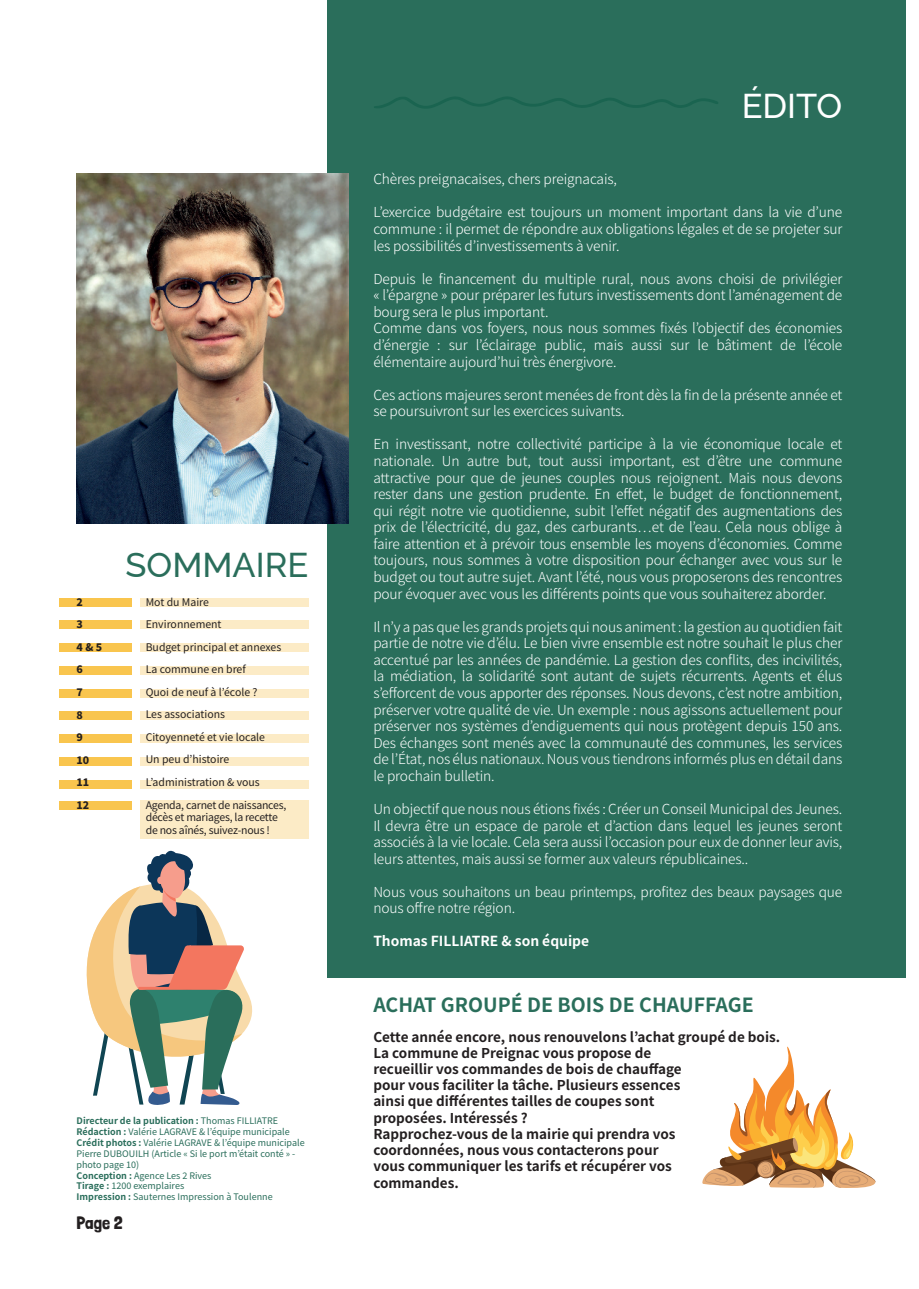
<style>
.page{position:relative;width:919px;height:1289px;background:#fff}
.page>*{position:absolute;margin:0;border:0;box-sizing:border-box;transform-origin:0 0}
.t1{font:500 34.5px "Raleway";color:#2a6e5b}
.t2{font:500 34.5px "Raleway";color:#fff}
.t3{font:700 19.5px "Noto Sans JP";color:#2a6e5b}
.t4{font:18px "Londrina Solid";color:#231f20}
.t5{font:300 13.8px/16.5px "Noto Sans JP";letter-spacing:-.01em;color:#fff;text-align:justify}
.t6{font:700 13.8px "Noto Sans JP";color:#fff}
.t7{font:700 13.5px/16.2px "Noto Sans JP";color:#231f20}
.t8{font:10.5px/22.5px "Noto Sans JP";color:#231f20}
.t9{font:10.5px/12.6px "Noto Sans JP";letter-spacing:-.02em;color:#231f20}
.t10{font:900 10.5px/22.5px "Noto Sans JP";color:#231f20}
.t11{font:9px/10.8px "Noto Sans JP";color:#2a6e5b}
.s1{font-weight:700}
</style>
<div class="page">
<div style="left:327px;top:0;width:579px;height:977px;background:#2a6e5b"></div>
<div style="left:60px;top:597px;width:72px;height:9px;background:#f9c54e"></div>
<div style="left:140px;top:597px;width:168px;height:9px;background:#fcebc6"></div>
<div style="left:60px;top:643px;width:72px;height:9px;background:#f9c54e"></div>
<div style="left:140px;top:643px;width:168px;height:9px;background:#fcebc6"></div>
<div style="left:60px;top:688px;width:72px;height:9px;background:#f9c54e"></div>
<div style="left:140px;top:688px;width:168px;height:9px;background:#fcebc6"></div>
<div style="left:60px;top:734px;width:72px;height:9px;background:#f9c54e"></div>
<div style="left:140px;top:734px;width:168px;height:9px;background:#fcebc6"></div>
<div style="left:60px;top:779px;width:72px;height:9px;background:#f9c54e"></div>
<div style="left:60px;top:800px;width:72px;height:9px;background:#f9c54e"></div>
<div style="left:140px;top:800px;width:168px;height:38px;background:#fcebc6"></div>
<div style="left:60px;top:620px;width:72px;height:9px;background:#f9c54e"></div>
<div style="left:140px;top:620px;width:168px;height:9px;background:#fcebc6"></div>
<div style="left:60px;top:666px;width:72px;height:8px;background:#f9c54e"></div>
<div style="left:140px;top:666px;width:168px;height:8px;background:#fcebc6"></div>
<div style="left:60px;top:711px;width:72px;height:9px;background:#f9c54e"></div>
<div style="left:140px;top:711px;width:168px;height:9px;background:#fcebc6"></div>
<div style="left:60px;top:757px;width:72px;height:9px;background:#f9c54e"></div>
<div style="left:140px;top:757px;width:168px;height:9px;background:#fcebc6"></div>
<div style="left:140px;top:779px;width:168px;height:9px;background:#fcebc6"></div>
<svg style="left:86px;top:850px;width:167px;height:255px"></svg>
<svg style="left:374px;top:97px;width:344px;height:12px"></svg>
<img style="left:77px;top:173px;width:272px;height:350px">
<svg style="left:702px;top:1046px;width:174px;height:142px"></svg>
<p class="t10" style="left:77px;top:591px;width:27px">2<br>3<br>4 &amp; 5<br>6<br>7<br>8<br>9<br>10<br>11<br>12</p>
<h1 class="t1" style="left:126px;top:537px;width:184px">SOMMAIRE</h1>
<p class="t8" style="left:146px;top:591px;width:142px">Mot du Maire<br>Environnement<br>Budget principal et annexes<br>La commune en bref<br>Quoi de neuf à l’école ?<br>Les associations<br>Citoyenneté et vie locale<br>Un peu d’histoire<br>L’administration &amp; vous<br>Agenda, carnet de naissances,</p>
<p class="t9" style="left:146px;top:811px;width:134px">décès et mariages, la recette de nos aînés, suivez-nous !</p>
<p class="t11" style="left:77px;top:1115px;width:230px"><span class="s1">Directeur de la publication :</span> Thomas FILLIATRE <span class="s1">Rédaction :</span> Valérie LAGRAVE &amp; l’équipe municipale <span class="s1">Crédit photos :</span> Valérie LAGRAVE &amp; l’équipe municipale Pierre DUBOUILH (Article « Si le port m’était conté » - photo page 10)<br><span class="s1">Conception :</span> Agence Les 2 Rives<br><span class="s1">Tirage :</span> 1200 exemplaires<br><span class="s1">Impression :</span> Sauternes Impression à Toulenne</p>
<h3 class="t4" style="left:77px;top:1212px;width:48px">Page 2</h3>
<h1 class="t2" style="left:741px;top:78px;width:102px">ÉDITO</h1>
<p class="t5" style="left:373px;top:171px;width:245px">Chères preignacaises, chers preignacais,</p>
<p class="t5" style="left:373px;top:204px;width:470px">L’exercice budgétaire est toujours un moment important dans la vie d’une commune : il permet de répondre aux obligations légales et de se projeter sur les possibilités d’investissements à venir.</p>
<p class="t5" style="left:373px;top:271px;width:470px;text-align:left">Depuis le financement du multiple rural, nous avons choisi de privilégier « l’épargne » pour préparer les futurs investissements dont l’aménagement de bourg sera le plus important.<br>Comme dans vos foyers, nous nous sommes fixés l’objectif des économies d’énergie : sur l’éclairage public, mais aussi sur le bâtiment de l’école élémentaire aujourd’hui très énergivore.</p>
<p class="t5" style="left:373px;top:387px;width:470px">Ces actions majeures seront menées de front dès la fin de la présente année et se poursuivront sur les exercices suivants.</p>
<p class="t5" style="left:373px;top:436px;width:470px">En investissant, notre collectivité participe à la vie économique locale et nationale. Un autre but, tout aussi important, est d’être une commune attractive pour que de jeunes couples nous rejoignent. Mais nous devons rester dans une gestion prudente. En effet, le budget de fonctionnement, qui régit notre vie quotidienne, subit l’effet négatif des augmentations des prix de l’électricité, du gaz, des carburants…et de l’eau. Cela nous oblige à faire attention et à prévoir tous ensemble les moyens d’économies. Comme toujours, nous sommes à votre disposition pour échanger avec vous sur le budget ou tout autre sujet. Avant l’été, nous vous proposerons des rencontres pour évoquer avec vous les différents points que vous souhaiterez aborder.</p>
<p class="t5" style="left:373px;top:618px;width:470px">Il n’y a pas que les grands projets qui nous animent : la gestion au quotidien fait partie de notre vie d’élu. Le bien vivre ensemble est notre souhait le plus cher accentué par les années de pandémie. La gestion des conflits, des incivilités, la médiation, la solidarité sont autant de sujets récurrents. Agents et élus s’efforcent de vous apporter des réponses. Nous devons, c’est notre ambition, préserver votre qualité de vie. Un exemple : nous agissons actuellement pour préserver nos systèmes d’endiguements qui nous protègent depuis 150 ans.<br>Des échanges sont menés avec la communauté des communes, les services de l’État, nos élus nationaux. Nous vous tiendrons informés plus en détail dans le prochain bulletin.</p>
<p class="t5" style="left:373px;top:801px;width:470px">Un objectif que nous nous étions fixés : Créer un Conseil Municipal des Jeunes.<br>Il devra être un espace de parole et d’action dans lequel les jeunes seront associés à la vie locale. Cela sera aussi l’occasion pour eux de donner leur avis, leurs attentes, mais aussi se former aux valeurs républicaines..</p>
<p class="t5" style="left:373px;top:883px;width:470px">Nous vous souhaitons un beau printemps, profitez des beaux paysages que nous offre notre région.</p>
<p class="t6" style="left:373px;top:933px;width:217px">Thomas FILLIATRE &amp; son équipe</p>
<h2 class="t3" style="left:373px;top:994px;width:382px">ACHAT GROUPÉ DE BOIS DE CHAUFFAGE</h2>
<p class="t7" style="left:373px;top:1028px;width:408px">Cette année encore, nous renouvelons l’achat groupé de bois.<br>La commune de Preignac vous propose de<br>recueillir vos commandes de bois de chauffage<br>pour vous faciliter la tâche. Plusieurs essences<br>ainsi que différentes tailles de coupes sont<br>proposées. Intéressés ?<br>Rapprochez-vous de la mairie qui prendra vos<br>coordonnées, nous vous contacterons pour<br>vous communiquer les tarifs et récupérer vos<br>commandes.</p>
</div>
